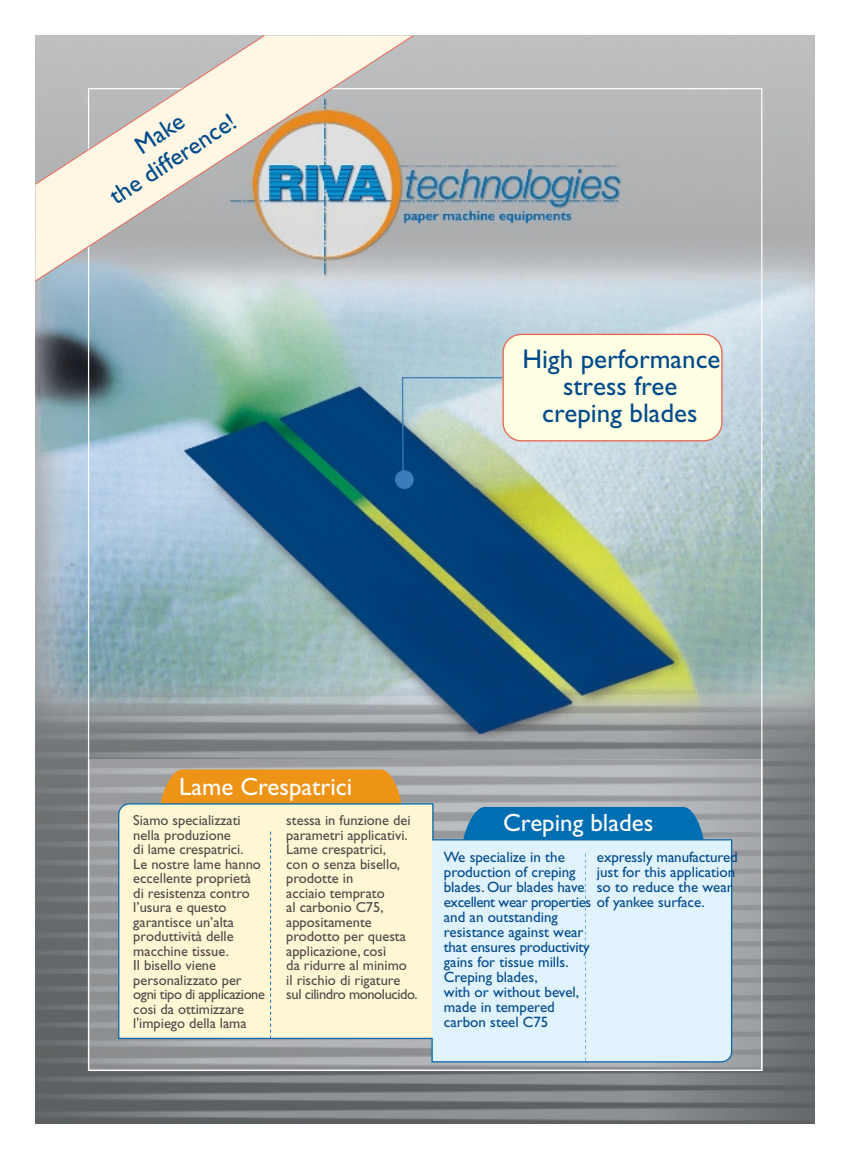
<style>
.page{position:relative;width:850px;height:1159px;background:#fff}
.page>*{position:absolute;margin:0;border:0;box-sizing:border-box;transform-origin:0 0}
.t1{font:27px/27px "Gill Sans";color:#004a8c;text-align:center}
.t2{font:25px "Gill Sans";color:#fff}
.t3{font:25px/28.8px "Gill Sans";color:#004a8c;text-align:center}
.t4{font:15px/15px "Gill Sans";color:#004a8c}
.t5{font:14.5px/14.5px "Gill Sans";color:#4d4a47}
</style>
<div class="page">
<img style="left:36px;top:35px;width:779px;height:1088px">
<img style="left:90px;top:760px;width:670px;height:309px">
<svg style="left:35px;top:35px;width:380px;height:247px;background:#cdcbc5"></svg>
<div style="left:502px;top:334px;width:221px;height:107px;background:#ffffe3;border:1px solid #e66957;border-radius:18px"></div>
<svg style="left:401px;top:376px;width:102px;height:111px;background:#9bb6b9"></svg>
<div style="left:395px;top:470px;width:19px;height:19px;background:#3b7dba;border:1px solid #3b7dba;border-radius:50%"></div>
<svg style="left:161px;top:769px;width:240px;height:33px;background:#e89521"></svg>
<svg style="left:118px;top:802px;width:615px;height:261px;background:#dbe6de"></svg>
<svg style="left:270px;top:828px;width:1px;height:210px"></svg>
<svg style="left:170px;top:151px;width:15px;height:16px"></svg>
<h2 class="t3" style="left:89px;top:164px;width:147px;rotate:-33deg">Make<br>the diff rence!</h2>
<h1 class="t1" style="left:523px;top:348px;width:199px">High performance stress free creping blades</h1>
<h2 class="t2" style="left:179px;top:776px;width:175px">Lame Crespatrici</h2>
<p class="t5" style="left:133px;top:814px;width:133px">Siamo specializzati nella produzione<br>di lame crespatrici.<br>Le nostre lame hanno eccellente proprietà di resistenza contro l’usura e questo garantisce un’alta produttività delle macchine tissue.<br>Il bisello viene personalizzato per ogni tipo di applicazione cosi da ottimizzare l'impiego della lama</p>
<p class="t5" style="left:286px;top:814px;width:133px">stessa in funzione dei parametri applicativi.<br>Lame crespatrici,<br>con o senza bisello, prodotte in<br>acciaio temprato<br>al carbonio C75, appositamente prodotto per questa applicazione, così<br>da ridurre al minimo<br>il rischio di rigature sul cilindro monolucido.</p>
<h2 class="t2" style="left:503px;top:812px;width:152px">Creping blades</h2>
<p class="t4" style="left:597px;top:850px;width:143px">expressly manufactured just for this application so to reduce the wear</p>
<p class="t4" style="left:444px;top:850px;width:263px">We specialize in the<br>production of creping<br>blades. Our blades have<br>excellent wear properties of yankee surface. and an outstanding<br>resistance against wear<br>that ensures productivity<br>gains for tissue mills.<br>Creping blades,<br>with or without bevel,<br>made in tempered<br>carbon steel C75</p>
</div>
